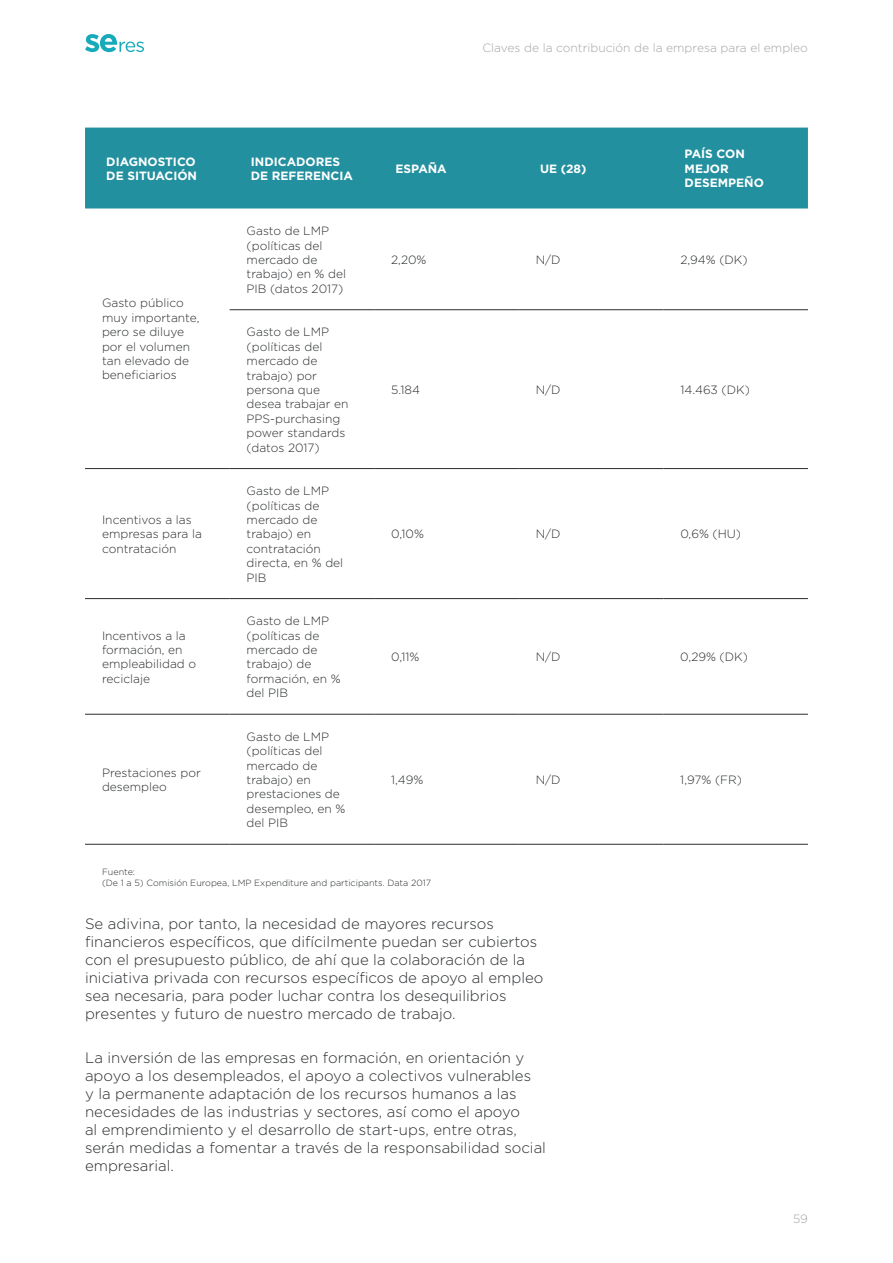
<style>
.page{position:relative;width:893px;height:1263px;background:#fff}
.page>*{position:absolute;margin:0;border:0;box-sizing:border-box;transform-origin:0 0}
.t1{font:300 15px/18px "Gotham";color:#292c2f}
.t2{font:300 12px/14.4px "Gotham";color:#292c2f}
.t3{font:700 12px/14.4px "Gotham";color:#fff}
.t4{font:300 12px "Gotham";color:#a1a5a6}
.t5{font:300 9px/10.8px "Gotham";color:#292c2f}
</style>
<div class="page">
<svg style="left:85px;top:34px;width:59px;height:18px"></svg>
<div style="left:85px;top:128px;width:723px;height:80px;background:#23909f"></div>
<hr style="left:230px;top:309px;width:144px;height:1px;background:#292c2f">
<hr style="left:374px;top:309px;width:145px;height:1px;background:#292c2f">
<hr style="left:519px;top:309px;width:144px;height:1px;background:#292c2f">
<hr style="left:663px;top:309px;width:145px;height:1px;background:#292c2f">
<hr style="left:85px;top:468px;width:145px;height:1px;background:#292c2f">
<hr style="left:230px;top:468px;width:144px;height:1px;background:#292c2f">
<hr style="left:374px;top:468px;width:145px;height:1px;background:#292c2f">
<hr style="left:519px;top:468px;width:144px;height:1px;background:#292c2f">
<hr style="left:663px;top:468px;width:145px;height:1px;background:#292c2f">
<hr style="left:85px;top:598px;width:145px;height:1px;background:#292c2f">
<hr style="left:230px;top:598px;width:144px;height:1px;background:#292c2f">
<hr style="left:374px;top:598px;width:145px;height:1px;background:#292c2f">
<hr style="left:519px;top:598px;width:144px;height:1px;background:#292c2f">
<hr style="left:663px;top:598px;width:145px;height:1px;background:#292c2f">
<hr style="left:85px;top:714px;width:145px;height:1px;background:#292c2f">
<hr style="left:230px;top:714px;width:144px;height:1px;background:#292c2f">
<hr style="left:374px;top:714px;width:145px;height:1px;background:#292c2f">
<hr style="left:519px;top:714px;width:144px;height:1px;background:#292c2f">
<hr style="left:663px;top:714px;width:145px;height:1px;background:#292c2f">
<hr style="left:85px;top:844px;width:145px;height:1px;background:#292c2f">
<hr style="left:230px;top:844px;width:144px;height:1px;background:#292c2f">
<hr style="left:374px;top:844px;width:145px;height:1px;background:#292c2f">
<hr style="left:519px;top:844px;width:144px;height:1px;background:#292c2f">
<hr style="left:663px;top:844px;width:145px;height:1px;background:#292c2f">
<p class="t4" style="left:482px;top:40px;width:327px">Claves de la contribución de la empresa para el empleo</p>
<p class="t3" style="left:106px;top:154px;width:92px">DIAGNOSTICO<br>DE SITUACIÓN</p>
<p class="t3" style="left:251px;top:154px;width:104px">INDICADORES<br>DE REFERENCIA</p>
<p class="t3" style="left:395px;top:161px;width:53px">ESPAÑA</p>
<p class="t3" style="left:540px;top:161px;width:48px">UE (28)</p>
<p class="t3" style="left:685px;top:147px;width:81px">PAÍS CON<br>MEJOR<br>DESEMPEÑO</p>
<p class="t2" style="left:102px;top:296px;width:99px">Gasto público muy importante, pero se diluye por el volumen tan elevado de beneficiarios</p>
<p class="t2" style="left:102px;top:512px;width:101px">Incentivos a las empresas para la contratación</p>
<p class="t2" style="left:102px;top:628px;width:96px">Incentivos a la formación, en empleabilidad o reciclaje</p>
<p class="t2" style="left:102px;top:765px;width:100px">Prestaciones por desempleo</p>
<p class="t2" style="left:247px;top:223px;width:101px">Gasto de LMP (políticas del mercado de trabajo) en % del<br>PIB (datos 2017)</p>
<p class="t2" style="left:247px;top:325px;width:104px">Gasto de LMP (políticas del mercado de trabajo) por persona que desea trabajar en<br>PPS-purchasing power standards (datos 2017)</p>
<p class="t2" style="left:247px;top:483px;width:98px">Gasto de LMP (políticas de mercado de trabajo) en contratación directa, en % del<br>PIB</p>
<p class="t2" style="left:247px;top:613px;width:96px">Gasto de LMP (políticas de mercado de trabajo) de formación, en % del PIB</p>
<p class="t2" style="left:247px;top:729px;width:100px">Gasto de LMP (políticas del mercado de trabajo) en prestaciones de desempleo, en % del PIB</p>
<p class="t2" style="left:391px;top:252px;width:37px">2,20%</p>
<p class="t2" style="left:536px;top:252px;width:26px">N/D</p>
<p class="t2" style="left:680px;top:252px;width:69px">2,94% (DK)</p>
<p class="t2" style="left:391px;top:382px;width:30px">5.184</p>
<p class="t2" style="left:536px;top:382px;width:26px">N/D</p>
<p class="t2" style="left:680px;top:382px;width:71px">14.463 (DK)</p>
<p class="t2" style="left:391px;top:527px;width:34px">0,10%</p>
<p class="t2" style="left:536px;top:527px;width:26px">N/D</p>
<p class="t2" style="left:680px;top:527px;width:62px">0,6% (HU)</p>
<p class="t2" style="left:391px;top:649px;width:30px">0,11%</p>
<p class="t2" style="left:536px;top:649px;width:26px">N/D</p>
<p class="t2" style="left:680px;top:649px;width:69px">0,29% (DK)</p>
<p class="t2" style="left:391px;top:772px;width:34px">1,49%</p>
<p class="t2" style="left:536px;top:772px;width:26px">N/D</p>
<p class="t2" style="left:680px;top:772px;width:63px">1,97% (FR)</p>
<p class="t5" style="left:102px;top:866px;width:330px">Fuente:<br>(De 1 a 5) Comisión Europea, LMP Expenditure and participants. Data 2017</p>
<p class="t1" style="left:85px;top:914px;width:460px">Se adivina, por tanto, la necesidad de mayores recursos financieros específicos, que difícilmente puedan ser cubiertos con el presupuesto público, de ahí que la colaboración de la iniciativa privada con recursos específicos de apoyo al empleo sea necesaria, para poder luchar contra los desequilibrios presentes y futuro de nuestro mercado de trabajo.</p>
<p class="t1" style="left:85px;top:1048px;width:462px">La inversión de las empresas en formación, en orientación y apoyo a los desempleados, el apoyo a colectivos vulnerables<br>y la permanente adaptación de los recursos humanos a las necesidades de las industrias y sectores, así como el apoyo<br>al emprendimiento y el desarrollo de start-ups, entre otras, serán medidas a fomentar a través de la responsabilidad social empresarial.</p>
<p class="t4" style="left:793px;top:1211px;width:16px">59</p>
</div>
